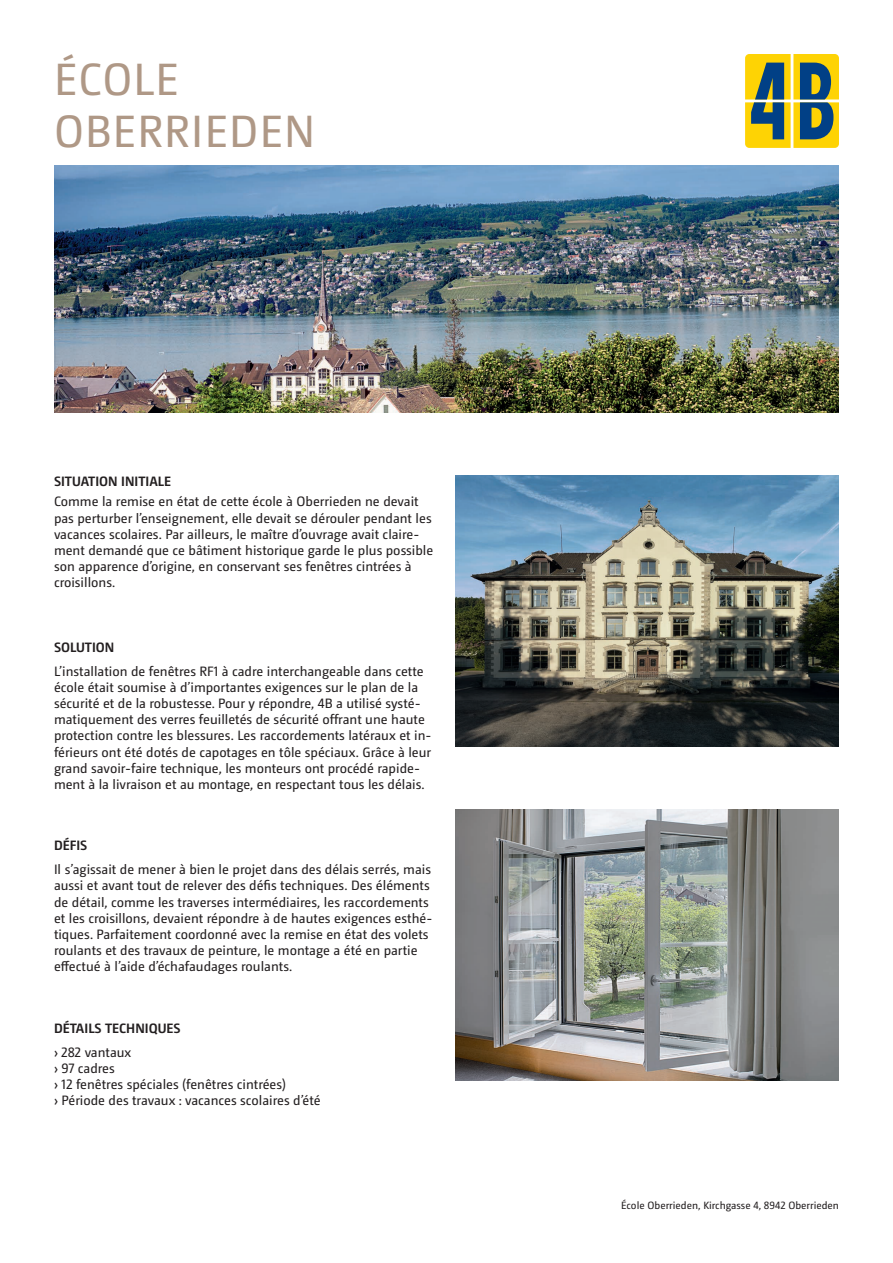
<style>
.page{position:relative;width:893px;height:1263px;background:#fff}
.page>*{position:absolute;margin:0;border:0;box-sizing:border-box;transform-origin:0 0}
.t1{font:45px/52.5px "Camingo Dos Pro";letter-spacing:.025em;color:#af9886}
.t2{font:13.5px/16.2px "Camingo Dos Pro";color:#231f20}
.t3{font:700 13.5px "Camingo Dos Pro";color:#231f20}
.t4{font:10.5px "Camingo Dos Pro";color:#231f20}
</style>
<div class="page">
<img style="left:54px;top:166px;width:785px;height:246px">
<img style="left:455px;top:476px;width:384px;height:270px">
<svg style="left:745px;top:54px;width:94px;height:94px;background:#9b9c46"></svg>
<img style="left:455px;top:809px;width:384px;height:271px">
<p class="t1" style="left:54px;top:52px;width:263px">ÉCOLE<br>OBERRIEDEN</p>
<p class="t3" style="left:54px;top:473px;width:119px">SITUATION INITIALE</p>
<p class="t2" style="left:54px;top:494px;width:381px">Comme la remise en état de cette école à Oberrieden ne devait pas perturber l’enseignement, elle devait se dérouler pendant les vacances scolaires. Par ailleurs, le maître d’ouvrage avait claire&shy;ment demandé que ce bâtiment historique garde le plus possible son apparence d’origine, en conservant ses fenêtres cintrées à croisillons.</p>
<p class="t3" style="left:54px;top:639px;width:62px">SOLUTION</p>
<p class="t2" style="left:54px;top:663px;width:379px">L’installation de fenêtres RF1 à cadre interchangeable dans cette école était soumise à d’importantes exigences sur le plan de la sécurité et de la robustesse. Pour y répondre, 4B a utilisé systé&shy;matiquement des verres feuilletés de sécurité offrant une haute protection contre les blessures. Les raccordements latéraux et in&shy;férieurs ont été dotés de capotages en tôle spéciaux. Grâce à leur grand savoir-faire technique, les monteurs ont procédé rapide&shy;ment à la livraison et au montage, en respectant tous les délais.</p>
<p class="t3" style="left:54px;top:837px;width:35px">DÉFIS</p>
<p class="t2" style="left:54px;top:861px;width:380px">Il s’agissait de mener à bien le projet dans des délais serrés, mais aussi et avant tout de relever des défis techniques. Des éléments de détail, comme les traverses intermédiaires, les raccordements et les croisillons, devaient répondre à de hautes exigences esthé&shy;tiques. Parfaitement coordonné avec la remise en état des volets roulants et des travaux de peinture, le montage a été en partie effectué à l’aide d’échafaudages roulants.</p>
<p class="t3" style="left:54px;top:1020px;width:128px">DÉTAILS TECHNIQUES</p>
<p class="t2" style="left:54px;top:1044px;width:79px">› 282 vantaux</p>
<p class="t2" style="left:54px;top:1060px;width:62px">› 97 cadres</p>
<p class="t2" style="left:54px;top:1076px;width:234px">› 12 fenêtres spéciales (fenêtres cintrées)</p>
<p class="t2" style="left:54px;top:1092px;width:268px">› Période des travaux : vacances scolaires d’été</p>
<p class="t4" style="left:621px;top:1199px;width:219px">École Oberrieden, Kirchgasse 4, 8942 Oberrieden</p>
</div>
